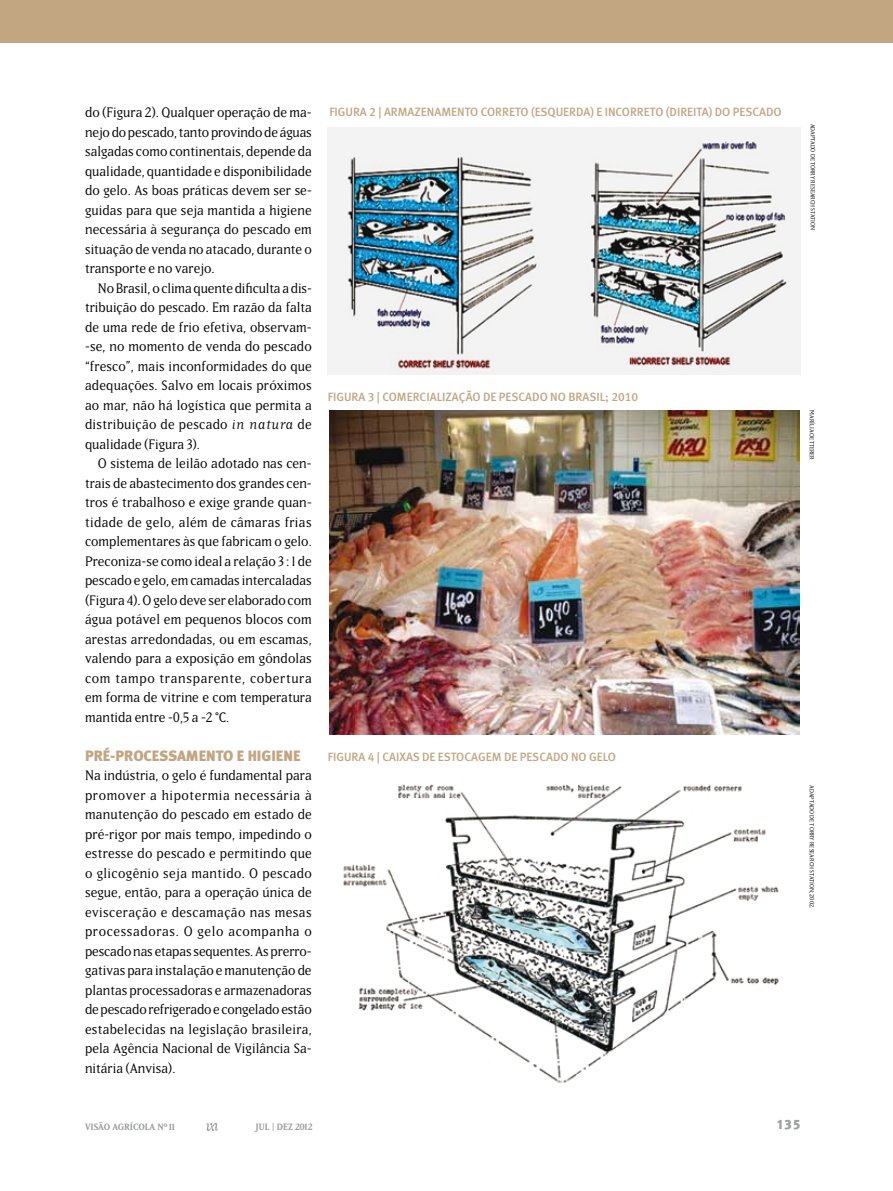
<style>
.page{position:relative;width:893px;height:1191px;background:#fff}
.page>*{position:absolute;margin:0;border:0;box-sizing:border-box;transform-origin:0 0}
.t1{font:15px "Meta Black LF";color:#c2a682}
.t2{font:13.5px/19.5px "Matrix Book Lining";color:#000;text-align:justify}
.t3{font:13.5px "Meta Black Caps Expert";color:#9c9e9f}
.t4{font:12px "Meta Medium LF";color:#c2a682}
.t5{font:700 9px "Matrix Book Lining";color:#9c9e9f}
.t6{font:6px "Matrix Book Lining";color:#000}
.s1{font-style:italic}
</style>
<div class="page">
<div style="left:0;top:0;width:893px;height:43px;background:#c2a682"></div>
<img style="left:328px;top:127px;width:472px;height:248px">
<img style="left:343px;top:784px;width:436px;height:299px">
<img style="left:330px;top:410px;width:469px;height:324px">
<svg style="left:206px;top:1123px;width:11px;height:7px"></svg>
<p class="t2" style="left:85px;top:102px;width:228px">do (Figura 2). Qualquer operação de ma-</p>
<p class="t4" style="left:329px;top:105px;width:454px">FIGURA 2 | ARMAZENAMENTO CORRETO (ESQUERDA) E INCORRETO (DIREITA) DO PESCADO</p>
<p class="t2" style="left:85px;top:122px;width:228px">nejo do pescado, tanto provindo de águas salgadas como continentais, depende da qualidade, quantidade e disponibilidade do gelo. As boas práticas devem ser se&shy;guidas para que seja mantida a higiene necessária à segurança do pescado em situação de venda no atacado, durante o transporte e no varejo.</p>
<p class="t2" style="left:85px;top:278px;width:228px;text-indent:13px">No Brasil, o clima quente dificulta a dis&shy;tribuição do pescado. Em razão da falta de uma rede de frio efetiva, observam--se, no momento de venda do pescado “fresco”, mais inconformidades do que adequações. Salvo em locais próximos ao mar, não há logística que permita a distribuição de pescado <span class="s1">in natura</span> de qualidade (Figura 3).</p>
<p class="t2" style="left:85px;top:453px;width:228px;text-indent:13px">O sistema de leilão adotado nas cen&shy;trais de abastecimento dos grandes cen&shy;tros é trabalhoso e exige grande quan&shy;tidade de gelo, além de câmaras frias complementares às que fabricam o gelo.<br>Preconiza-se como ideal a relação 3 : 1 de pescado e gelo, em camadas intercaladas (Figura 4). O gelo deve ser elaborado com água potável em pequenos blocos com arestas arredondadas, ou em escamas, valendo para a exposição em gôndolas com tampo transparente, cobertura em forma de vitrine e com temperatura mantida entre -0,5 a -2 °C.</p>
<p class="t1" style="left:85px;top:746px;width:216px">PRÉ-PROCESSAMENTO E HIGIENE</p>
<p class="t2" style="left:85px;top:766px;width:228px">Na indústria, o gelo é fundamental para promover a hipotermia necessária à manutenção do pescado em estado de pré-rigor por mais tempo, impedindo o estresse do pescado e permitindo que o glicogênio seja mantido. O pescado segue, então, para a operação única de evisceração e descamação nas mesas processadoras. O gelo acompanha o pescado nas etapas sequentes. As prerro&shy;gativas para instalação e manutenção de plantas processadoras e armazenadoras de pescado refrigerado e congelado estão estabelecidas na legislação brasileira, pela Agência Nacional de Vigilância Sa&shy;nitária (Anvisa).</p>
<p class="t4" style="left:328px;top:390px;width:312px">FIGURA 3 | COMERCIALIZAÇÃO DE PESCADO NO BRASIL; 2010</p>
<p class="t4" style="left:328px;top:749px;width:290px">FIGURA 4 | CAIXAS DE ESTOCAGEM DE PESCADO NO GELO</p>
<p class="t6" style="left:816px;top:124px;width:108px;rotate:90deg">Adaptado de Torry Research Station</p>
<p class="t6" style="left:815px;top:410px;width:51px;rotate:90deg">Marília Oetterer</p>
<p class="t6" style="left:815px;top:785px;width:124px;rotate:90deg">Adaptado de Torry Research Station; 2002.</p>
<p class="t5" style="left:85px;top:1121px;width:92px">VISÃO AGRÍCOLA Nº11</p>
<p class="t5" style="left:255px;top:1121px;width:59px">JUL | DEZ 2012</p>
<p class="t3" style="left:777px;top:1116px;width:24px">135</p>
</div>
